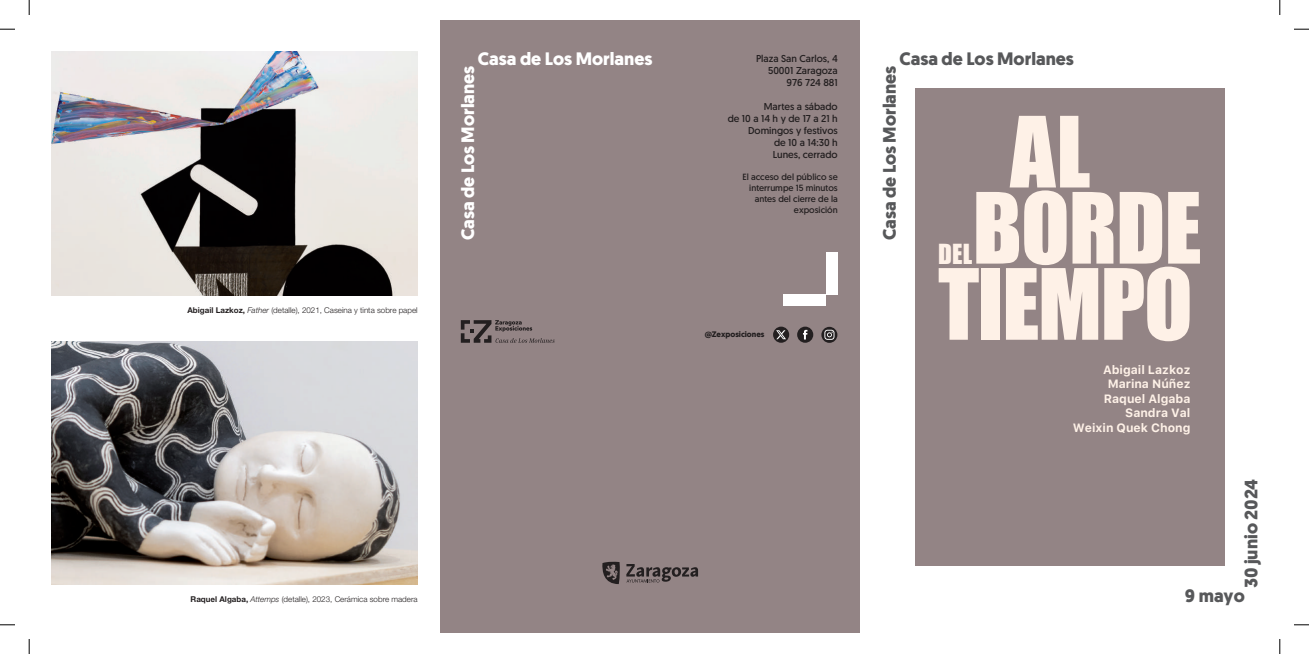
<style>
.page{position:relative;width:1309px;height:654px;background:#fff}
.page>*{position:absolute;margin:0;border:0;box-sizing:border-box;transform-origin:0 0}
.t1{font:90.6px/76.1px "Impact";letter-spacing:-.01em;color:#fef1e7;text-align:center}
.t2{font:25.4px "Impact";color:#fef1e7}
.t3{font:700 18px "Geomanist";color:#57585a}
.t4{font:700 18px "Geomanist";color:#fff}
.t5{font:700 12px/14.4px "Galvji";color:#fef1e7;text-align:right}
.t6{font:10px/12px "Geomanist";color:#231f20;text-align:right}
.t7{font:9px/10.8px "Geomanist";color:#231f20;text-align:right}
.t8{font:300 8px "Helvetica Neue";color:#231f20}
.t9{font:700 8px "Geomanist";color:#231f20}
.s1{font-weight:700}
.s2{font-style:italic}
</style>
<div class="page">
<div style="left:440px;top:21px;width:420px;height:611px;background:#938485"></div>
<div style="left:915px;top:88px;width:310px;height:477px;background:#938485"></div>
<div style="left:783px;top:294px;width:43px;height:12px;background:#fff"></div>
<div style="left:826px;top:252px;width:11px;height:42px;background:#fff"></div>
<svg style="left:602px;top:561px;width:18px;height:23px"></svg>
<svg style="left:626px;top:564px;width:72px;height:18px"></svg>
<svg style="left:773px;top:326px;width:16px;height:17px"></svg>
<svg style="left:797px;top:326px;width:16px;height:17px"></svg>
<svg style="left:803px;top:330px;width:4px;height:9px"></svg>
<svg style="left:821px;top:327px;width:16px;height:16px"></svg>
<svg style="left:776px;top:330px;width:10px;height:9px"></svg>
<svg style="left:461px;top:320px;width:93px;height:23px"></svg>
<img style="left:52px;top:52px;width:366px;height:243px">
<img style="left:52px;top:341px;width:366px;height:243px">
<svg style="left:0;top:29px;width:15px;height:1px"></svg>
<svg style="left:1294px;top:29px;width:14px;height:1px"></svg>
<svg style="left:0;top:624px;width:15px;height:1px"></svg>
<svg style="left:1294px;top:624px;width:14px;height:1px"></svg>
<svg style="left:29px;top:0;width:1px;height:15px"></svg>
<svg style="left:29px;top:639px;width:1px;height:15px"></svg>
<svg style="left:1279px;top:0;width:1px;height:15px"></svg>
<svg style="left:1279px;top:639px;width:1px;height:15px"></svg>
<p class="t8" style="left:187px;top:305px;width:232px"><span class="s1">Abigail Lazkoz,</span> <span class="s2">Father</span> (detalle), 2021, Caseina y tinta sobre papel</p>
<h3 class="t4" style="left:478px;top:47px;width:176px">Casa de Los Morlanes</h3>
<p class="t6" style="left:756px;top:52px;width:83px">Plaza San Carlos, 4<br>50001 Zaragoza<br>976 724 881</p>
<p class="t6" style="left:727px;top:100px;width:112px">Martes a sábado<br>de 10 a 14 h y de 17 a 21 h<br>Domingos y festivos<br>de 10 a 14:30 h<br>Lunes, cerrado</p>
<p class="t7" style="left:742px;top:172px;width:97px">El acceso del público se interrumpe 15 minutos antes del cierre de la exposición</p>
<h3 class="t4" style="left:456px;top:240px;width:176px;rotate:-90deg">Casa de Los Morlanes</h3>
<p class="t9" style="left:704px;top:329px;width:61px">@Zexposiciones</p>
<p class="t8" style="left:191px;top:594px;width:229px"><span class="s1">Raquel Algaba,</span> <span class="s2">Attemps</span> (detalle), 2023, Cerámica sobre madera</p>
<h3 class="t3" style="left:899px;top:47px;width:176px">Casa de Los Morlanes</h3>
<h3 class="t3" style="left:877px;top:240px;width:176px;rotate:-90deg">Casa de Los Morlanes</h3>
<h1 class="t1" style="left:1010px;top:111px;width:82px">AL</h1>
<h1 class="t1" style="left:938px;top:187px;width:265px">BORDE<br>TIEMPO</h1>
<h2 class="t2" style="left:938px;top:234px;width:36px">DEL</h2>
<h3 class="t5" style="left:1072px;top:363px;width:119px">Abigail Lazkoz<br>Marina Núñez<br>Raquel Algaba<br>Sandra Val<br>Weixin Quek Chong</h3>
<h3 class="t3" style="left:1239px;top:588px;width:111px;rotate:-90deg">30 junio 2024</h3>
<h3 class="t3" style="left:1184px;top:583px;width:61px">9 mayo</h3>
</div>
